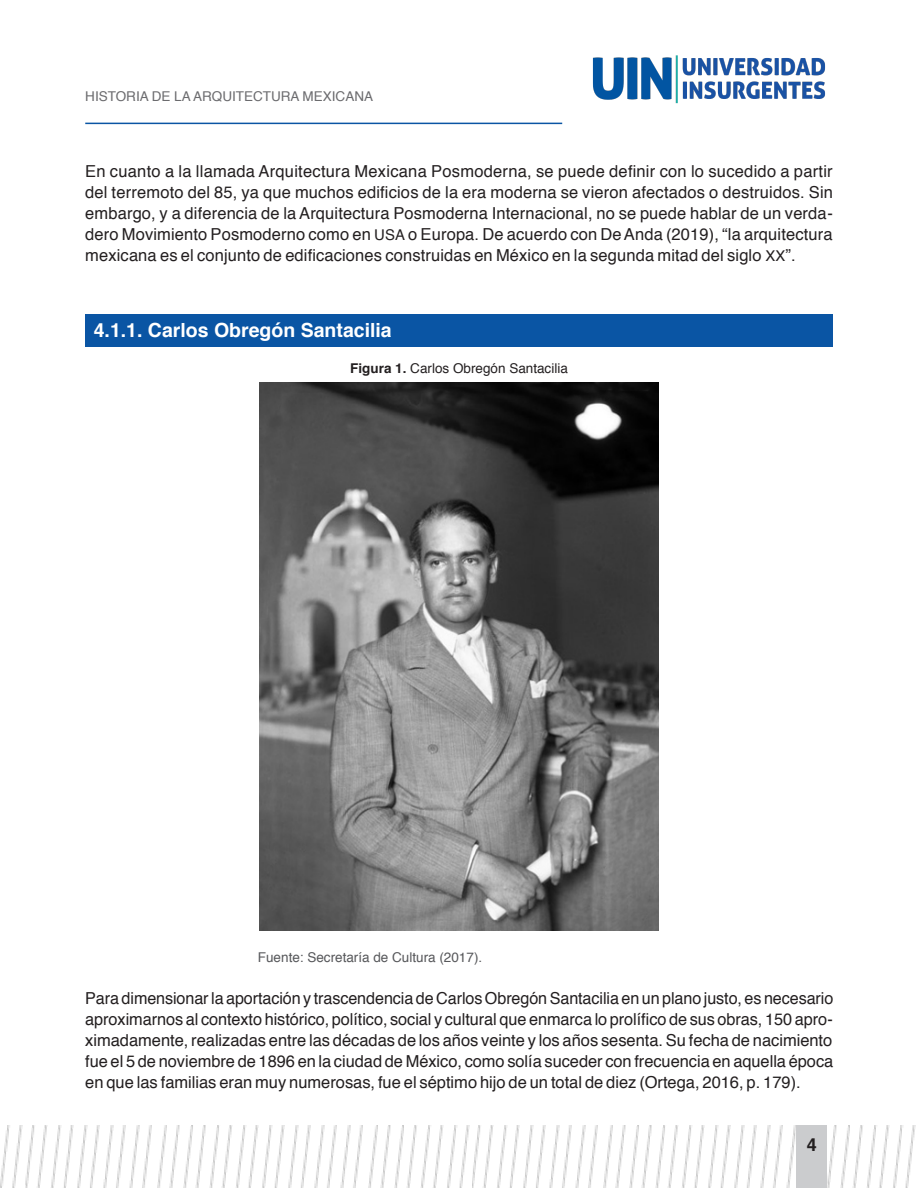
<style>
.page{position:relative;width:918px;height:1188px;background:#fff}
.page>*{position:absolute;margin:0;border:0;box-sizing:border-box;transform-origin:0 0}
.Sub_subtema_-_1_1_1{font:700 19.5px "Helvetica";color:#fff}
.t1{font:700 18px "Helvetica";color:#231f20}
.Texto_general{font:16.5px/21px "Helvetica";letter-spacing:.005em;color:#231f20;text-align:justify}
.Fuente_figuras{font:13.5px "Helvetica";color:#57585b}
.t2{font:13.5px "Helvetica";color:#6b6b6e}
.Título_imagen{font:13.5px "Helvetica";color:#231f20}
.s1{font-family:"Helvetica SC900";font-size:14.85px}
.s2{font-weight:700}
</style>
<div class="page">
<img style="left:592px;top:55px;width:234px;height:49px">
<hr style="left:85px;top:123px;width:477px;height:1px;background:#0a55a4">
<img style="left:0;top:1125px;width:916px;height:63px">
<div style="left:796px;top:1125px;width:31px;height:63px;background:#cbccce"></div>
<div style="left:85px;top:314px;width:748px;height:32px;background:#0a55a4"></div>
<img style="left:259px;top:383px;width:400px;height:548px">
<p class="t2" style="left:85px;top:86px;width:289px">HISTORIA DE LA ARQUITECTURA MEXICANA</p>
<p class="Texto_general" style="left:85px;top:161px;width:749px">En cuanto a la llamada Arquitectura Mexicana Posmoderna, se puede definir con lo sucedido a partir del terremoto del 85, ya que muchos edificios de la era moderna se vieron afectados o destruidos. Sin embargo, y a diferencia de la Arquitectura Posmoderna Internacional, no se puede hablar de un verda&shy;dero Movimiento Posmoderno como en <span class="s1">USA</span> o Europa. De acuerdo con De Anda (2019), “la arquitectura mexicana es el conjunto de edificaciones construidas en México en la segunda mitad del siglo <span class="s1">XX</span>”.</p>
<p class="Sub_subtema_-_1_1_1" style="left:94px;top:314px;width:300px">4.1.1. Carlos Obregón Santacilia</p>
<p class="Título_imagen" style="left:350px;top:358px;width:219px"><span class="s2">Figura 1.</span> Carlos Obregón Santacilia</p>
<p class="Fuente_figuras" style="left:258px;top:947px;width:226px">Fuente: Secretaría de Cultura (2017).</p>
<p class="Texto_general" style="left:85px;top:989px;width:750px">Para dimensionar la aportación y trascendencia de Carlos Obregón Santacilia en un plano justo, es necesario aproximarnos al contexto histórico, político, social y cultural que enmarca lo prolífico de sus obras, 150 apro&shy;ximadamente, realizadas entre las décadas de los años veinte y los años sesenta. Su fecha de nacimiento fue el 5 de noviembre de 1896 en la ciudad de México, como solía suceder con frecuencia en aquella época en que las familias eran muy numerosas, fue el séptimo hijo de un total de diez (Ortega, 2016, p. 179).</p>
<p class="t1" style="left:807px;top:1130px;width:12px">4</p>
</div>
